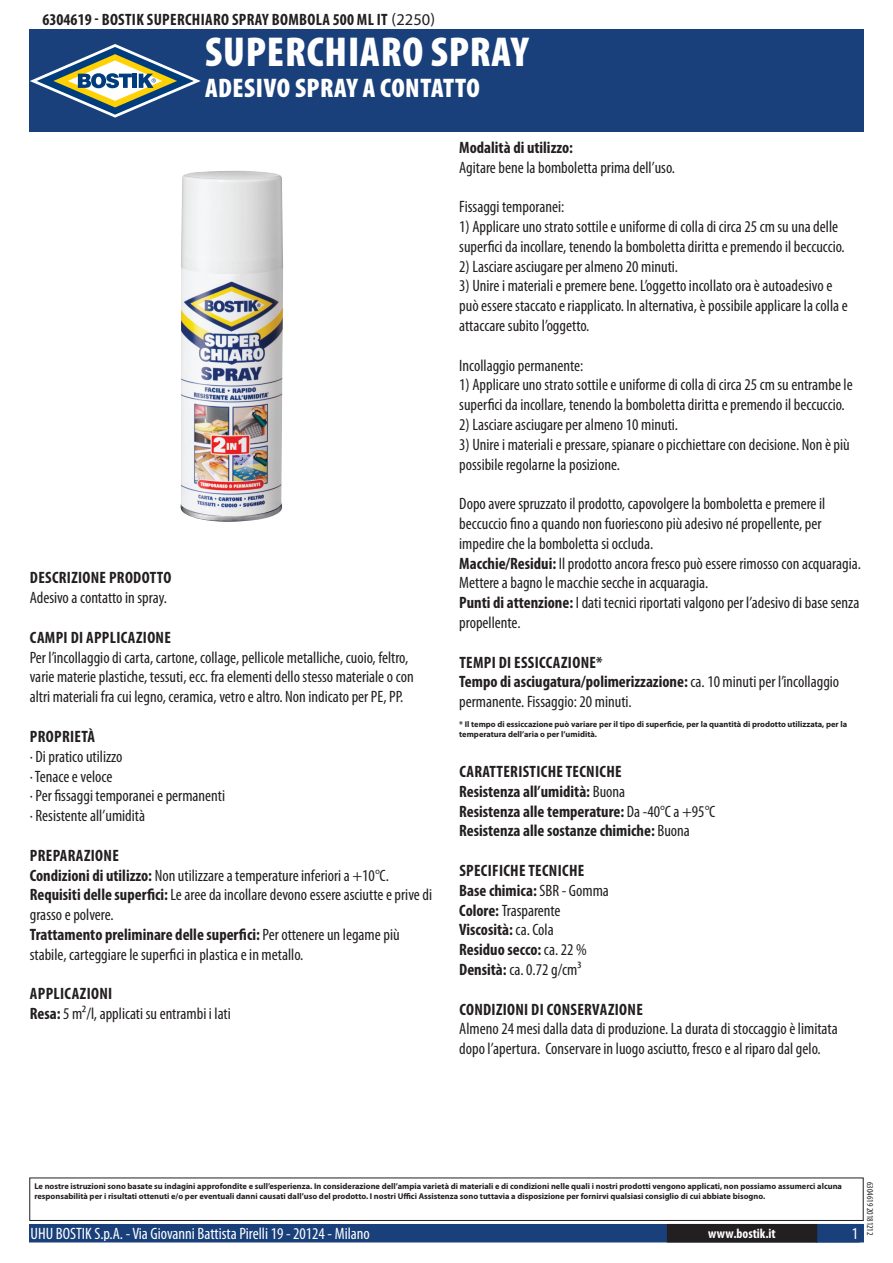
<style>
.page{position:relative;width:893px;height:1263px;background:#fff}
.page>*{position:absolute;margin:0;border:0;box-sizing:border-box;transform-origin:0 0}
.t1{font:900 condensed 42px "Myriad Pro";letter-spacing:.02em;color:#fff}
.t2{font:900 condensed 27px "Myriad Pro";letter-spacing:.02em;color:#fff}
.t3{font:condensed 16.5px/19.8px "Myriad Pro";color:#231f20}
.t4{font:700 condensed 16.5px/19.8px "Myriad Pro";letter-spacing:.02em;color:#231f20}
.t5{font:condensed 16.5px "Myriad Pro";color:#fff}
.t6{font:700 condensed 13.5px "Myriad Pro";color:#fff}
.t7{font:condensed 9px "Myriad Pro";color:#231f20}
.t8{font:700 8.4px/10.1px "Myriad Pro";color:#231f20}
.s1{font-weight:400;font-stretch:normal}
.s2{font-weight:700}
.s3{font-weight:400}
</style>
<div class="page">
<div style="left:30px;top:1225px;width:833px;height:17px;background:#19407a"></div>
<div style="left:29px;top:1224px;width:835px;height:18px;border:2px solid #19407a"></div>
<div style="left:816px;top:1224px;width:44px;height:18px;border:2px solid #19407a"></div>
<div style="left:668px;top:1225px;width:148px;height:17px;background:#231f20"></div>
<div style="left:667px;top:1224px;width:150px;height:18px;border:2px solid #231f20"></div>
<div style="left:29px;top:1177px;width:835px;height:44px;border:1px solid #231f20"></div>
<div style="left:30px;top:30px;width:834px;height:102px;background:#19407a"></div>
<svg style="left:30px;top:44px;width:171px;height:74px"></svg>
<img style="left:180px;top:171px;width:103px;height:351px">
<p class="t4" style="left:43px;top:9px;width:394px">6304619 - Bostik Superchiaro Spray Bombola 500 ml IT <span class="s1">(2250)</span></p>
<h1 class="t1" style="left:205px;top:25px;width:325px">SUPERCHIARO SPRAY</h1>
<h2 class="t2" style="left:205px;top:70px;width:276px">ADESIVO SPRAY A CONTATTO</h2>
<p class="t4" style="left:30px;top:568px;width:143px">Descrizione prodotto</p>
<p class="t3" style="left:30px;top:588px;width:139px">Adesivo a contatto in spray.</p>
<p class="t4" style="left:30px;top:627px;width:143px">Campi di applicazione</p>
<p class="t3" style="left:30px;top:647px;width:385px">Per l’incollaggio di carta, cartone, collage, pellicole metalliche, cuoio, feltro, varie materie plastiche, tessuti, ecc. fra elementi dello stesso materiale o con altri materiali fra cui legno, ceramica, vetro e altro. Non indicato per PE, PP.</p>
<p class="t4" style="left:30px;top:726px;width:67px">Proprietà</p>
<p class="t3" style="left:30px;top:746px;width:197px">· Di pratico utilizzo<br>· Tenace e veloce<br>· Per fissaggi temporanei e permanenti · Resistente all’umidità</p>
<p class="t3" style="left:30px;top:845px;width:404px"><span class="s2">Preparazione<br>Condizioni di utilizzo:</span> Non utilizzare a temperature inferiori a +10°C.<br><span class="s2">Requisiti delle superfici:</span> Le aree da incollare devono essere asciutte e prive di grasso e polvere.<br><span class="s2">Trattamento preliminare delle superfici:</span> Per ottenere un legame più stabile, carteggiare le superfici in plastica e in metallo.</p>
<p class="t3" style="left:30px;top:984px;width:203px"><span class="s2">Applicazioni<br>Resa:</span> 5 m²/l, applicati su entrambi i lati</p>
<p class="t4" style="left:459px;top:137px;width:115px">Modalità di utilizzo:</p>
<p class="t3" style="left:459px;top:157px;width:217px">Agitare bene la bomboletta prima dell’uso.</p>
<p class="t3" style="left:459px;top:197px;width:106px">Fissaggi temporanei:</p>
<p class="t3" style="left:459px;top:216px;width:387px">1) Applicare uno strato sottile e uniforme di colla di circa 25 cm su una delle superfici da incollare, tenendo la bomboletta diritta e premendo il beccuccio.</p>
<p class="t3" style="left:459px;top:256px;width:220px">2) Lasciare asciugare per almeno 20 minuti.</p>
<p class="t3" style="left:459px;top:276px;width:390px">3) Unire i materiali e premere bene. L’oggetto incollato ora è autoadesivo e può essere staccato e riapplicato. In alternativa, è possibile applicare la colla e attaccare subito l’oggetto.</p>
<p class="t3" style="left:459px;top:355px;width:126px">Incollaggio permanente:</p>
<p class="t3" style="left:459px;top:375px;width:395px">1) Applicare uno strato sottile e uniforme di colla di circa 25 cm su entrambe le superfici da incollare, tenendo la bomboletta diritta e premendo il beccuccio.</p>
<p class="t3" style="left:459px;top:414px;width:220px">2) Lasciare asciugare per almeno 10 minuti.</p>
<p class="t3" style="left:459px;top:434px;width:392px">3) Unire i materiali e pressare, spianare o picchiettare con decisione. Non è più possibile regolarne la posizione.</p>
<p class="t3" style="left:459px;top:494px;width:403px">Dopo avere spruzzato il prodotto, capovolgere la bomboletta e premere il beccuccio fino a quando non fuoriescono più adesivo né propellente, per impedire che la bomboletta si occluda.<br><span class="s2">Macchie/Residui:</span> Il prodotto ancora fresco può essere rimosso con acquaragia.<br>Mettere a bagno le macchie secche in acquaragia.<br><span class="s2">Punti di attenzione:</span> I dati tecnici riportati valgono per l’adesivo di base senza propellente.</p>
<p class="t3" style="left:459px;top:652px;width:382px"><span class="s2">Tempi di essiccazione*<br>Tempo di asciugatura/polimerizzazione:</span> ca. 10 minuti per l’incollaggio permanente. Fissaggio: 20 minuti.</p>
<p class="t8" style="left:459px;top:719px;width:389px">* Il tempo di essiccazione può variare per il tipo di superficie, per la quantità di prodotto utilizzata, per la temperatura dell’aria o per l’umidità.</p>
<p class="t4" style="left:459px;top:761px;width:258px">Caratteristiche Tecniche<br>Resistenza all’umidità: <span class="s3">Buona<br></span>Resistenza alle temperature: <span class="s3">Da -40°C a +95°C </span>Resistenza alle sostanze chimiche: <span class="s3">Buona</span></p>
<p class="t4" style="left:459px;top:860px;width:151px">Specifiche tecniche<br>Base chimica: <span class="s3">SBR - Gomma<br></span>Colore: <span class="s3">Trasparente<br></span>Viscosità: <span class="s3">ca. Cola<br></span>Residuo secco: <span class="s3">ca. 22 %<br></span>Densità: <span class="s3">ca. 0.72 g/cm³</span></p>
<p class="t4" style="left:459px;top:999px;width:185px">Condizioni di conservazione</p>
<p class="t3" style="left:459px;top:1019px;width:380px">Almeno 24 mesi dalla data di produzione. La durata di stoccaggio è limitata dopo l’apertura. Conservare in luogo asciutto, fresco e al riparo dal gelo.</p>
<p class="t8" style="left:34px;top:1181px;width:809px">Le nostre istruzioni sono basate su indagini approfondite e sull’esperienza. In considerazione dell’ampia varietà di materiali e di condizioni nelle quali i nostri prodotti vengono applicati, non possiamo assumerci alcuna responsabilità per i risultati ottenuti e/o per eventuali danni causati dall’uso del prodotto. I nostri Uffici Assistenza sono tuttavia a disposizione per fornirvi qualsiasi consiglio di cui abbiate bisogno.</p>
<p class="t5" style="left:31px;top:1224px;width:341px">UHU BOSTIK S.p.A. - Via Giovanni Battista Pirelli 19 - 20124 - Milano</p>
<p class="t6" style="left:708px;top:1225px;width:69px">www.bostik.it</p>
<p class="t5" style="left:852px;top:1224px;width:8px">1</p>
<p class="t7" style="left:875px;top:1182px;width:55px;rotate:90deg">6304619 20181212</p>
</div>
